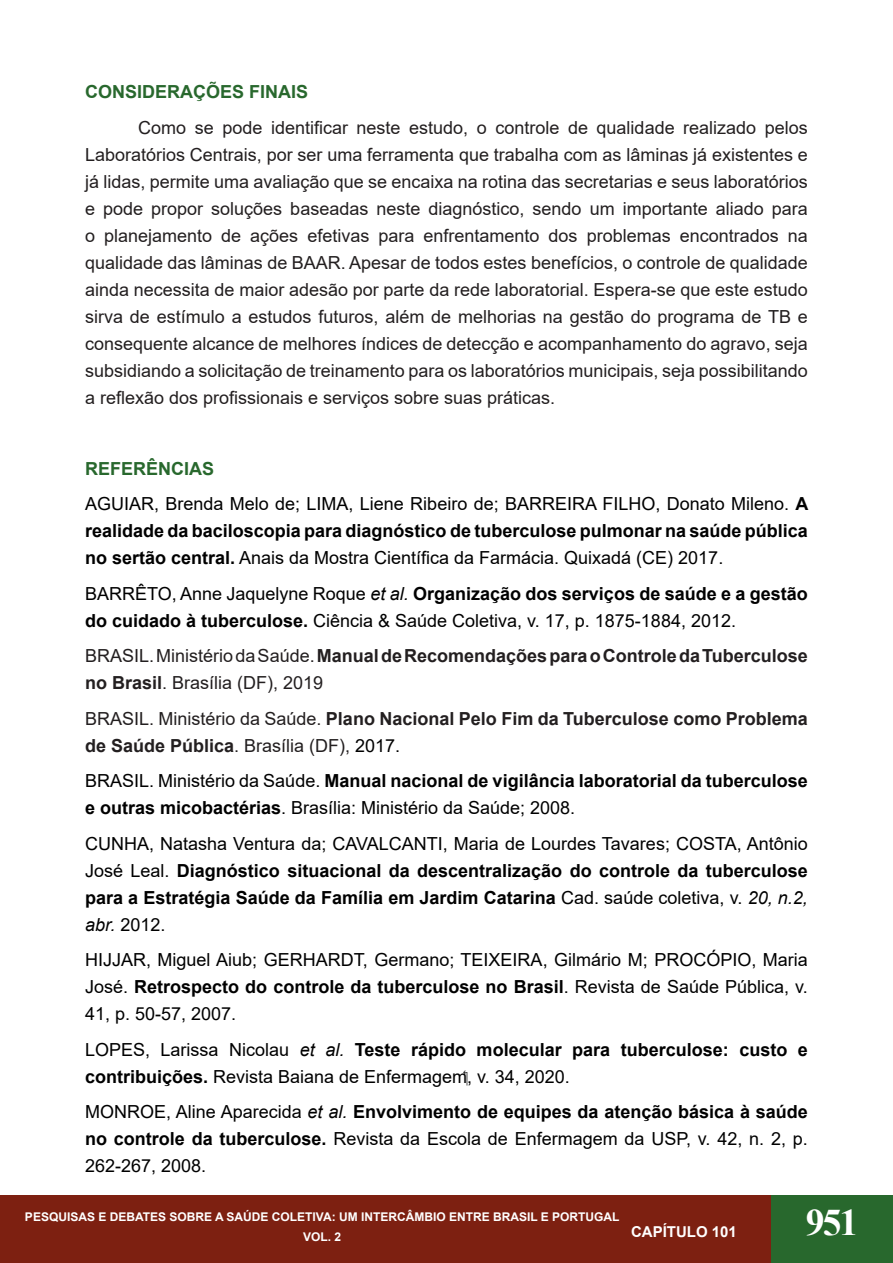
<style>
.page{position:relative;width:893px;height:1263px;background:#fff}
.page>*{position:absolute;margin:0;border:0;box-sizing:border-box;transform-origin:0 0}
.t1{font:700 37.5px "Times New Roman";color:#fff}
.t2{font:18px/27px "Arial";color:#231f20;text-align:justify}
.t3{font:18px/27px "Arial";color:#000;text-align:justify}
.t4{font:700 18px/27px "Arial";color:#000}
.t5{font:700 18px/27px "Arial";color:#231f20}
.t6{font:700 18px "Arial";color:#28682d}
.t7{font:700 15px "Arial";color:#fff}
.t8{font:700 12px/20.2px "Arial";color:#fff;text-align:center}
.s1{font-weight:700}
.s2{font-style:italic}
.s3{font-weight:400}
.s4{font-weight:400;color:#000}
.s5{font-weight:400;font-style:italic}
</style>
<div class="page">
<div style="left:0;top:1196px;width:893px;height:67px;background:#7d2011"></div>
<hr style="left:0;top:1196px;width:1px;height:67px;background:#28682d">
<div style="left:771px;top:1196px;width:122px;height:67px;background:#28682d"></div>
<p class="t6" style="left:85px;top:79px;width:225px">CONSIDERAÇÕES FINAIS</p>
<p class="t2" style="left:85px;top:114px;width:724px;text-indent:53px">Como se pode identificar neste estudo, o controle de qualidade realizado pelos Laboratórios Centrais, por ser uma ferramenta que trabalha com as lâminas já existentes e já lidas, permite uma avaliação que se encaixa na rotina das secretarias e seus laboratórios e pode propor soluções baseadas neste diagnóstico, sendo um importante aliado para o planejamento de ações efetivas para enfrentamento dos problemas encontrados na qualidade das lâminas de BAAR. Apesar de todos estes benefícios, o controle de qualidade ainda necessita de maior adesão por parte da rede laboratorial. Espera-se que este estudo sirva de estímulo a estudos futuros, além de melhorias na gestão do programa de TB e consequente alcance de melhores índices de detecção e acompanhamento do agravo, seja subsidiando a solicitação de treinamento para os laboratórios municipais, seja possibilitando a reflexão dos profissionais e serviços sobre suas práticas.</p>
<p class="t6" style="left:85px;top:456px;width:131px">REFERÊNCIAS</p>
<p class="t3" style="left:85px;top:490px;width:725px">AGUIAR, Brenda Melo de; LIMA, Liene Ribeiro de; BARREIRA FILHO, Donato Mileno. <span class="s1">A realidade da baciloscopia para diagnóstico de tuberculose pulmonar na saúde pública no sertão central.</span> Anais da Mostra Científica da Farmácia. Quixadá (CE) 2017.</p>
<p class="t3" style="left:85px;top:580px;width:724px">BARRÊTO, Anne Jaquelyne Roque <span class="s2">et al.</span> <span class="s1">Organização dos serviços de saúde e a gestão do cuidado à tuberculose.</span> Ciência &amp; Saúde Coletiva, v. 17, p. 1875-1884, 2012.</p>
<p class="t5" style="left:85px;top:643px;width:724px"><span class="s3">BRASIL. Ministério da Saúde.</span> Manual de Recomendações para o Controle da Tuberculose no Brasil<span class="s3">. Brasília (DF), 2019</span></p>
<p class="t5" style="left:85px;top:705px;width:724px"><span class="s3">BRASIL. Ministério da Saúde.</span> Plano Nacional Pelo Fim da Tuberculose como Problema de Saúde Pública<span class="s3">. Brasília (DF),</span> <span class="s4">2017.</span></p>
<p class="t4" style="left:85px;top:768px;width:724px"><span class="s3">BRASIL. Ministério da Saúde.</span> Manual nacional de vigilância laboratorial da tuberculose e outras micobactérias<span class="s3">. Brasília: Ministério da Saúde; 2008.</span></p>
<p class="t4" style="left:85px;top:830px;width:724px;text-align:justify"><span class="s3">CUNHA, Natasha Ventura da; CAVALCANTI, Maria de Lourdes Tavares; COSTA, Antônio José Leal.</span> Diagnóstico situacional da descentralização do controle da tuberculose para a Estratégia Saúde da Família em Jardim Catarina <span class="s3">Cad. saúde coletiva, v.</span> <span class="s5">20, n.2, abr.</span> <span class="s3">2012.</span></p>
<p class="t3" style="left:85px;top:946px;width:724px">HIJJAR, Miguel Aiub; GERHARDT, Germano; TEIXEIRA, Gilmário M; PROCÓPIO, Maria José. <span class="s1">Retrospecto do controle da tuberculose no Brasil</span>. Revista de Saúde Pública, v.<br>41, p. 50-57, 2007.</p>
<p class="t3" style="left:85px;top:1036px;width:724px">LOPES, Larissa Nicolau <span class="s2">et al.</span> <span class="s1">Teste rápido molecular para tuberculose: custo e contribuições.</span> Revista Baiana de Enfermagem, v. 34, 2020.</p>
<p class="t3" style="left:85px;top:1098px;width:724px">MONROE, Aline Aparecida <span class="s2">et al.</span> <span class="s1">Envolvimento de equipes da atenção básica à saúde no controle da tuberculose.</span> Revista da Escola de Enfermagem da USP, v. 42, n. 2, p.<br>262-267, 2008.</p>
<p class="t8" style="left:25px;top:1207px;width:596px">PESQUISAS E DEBATES SOBRE A SAÚDE COLETIVA: UM INTERCÂMBIO ENTRE BRASIL E PORTUGAL<br>VOL. 2</p>
<p class="t7" style="left:631px;top:1221px;width:107px">CAPÍTULO 101</p>
<h1 class="t1" style="left:806px;top:1195px;width:54px">951</h1>
</div>
